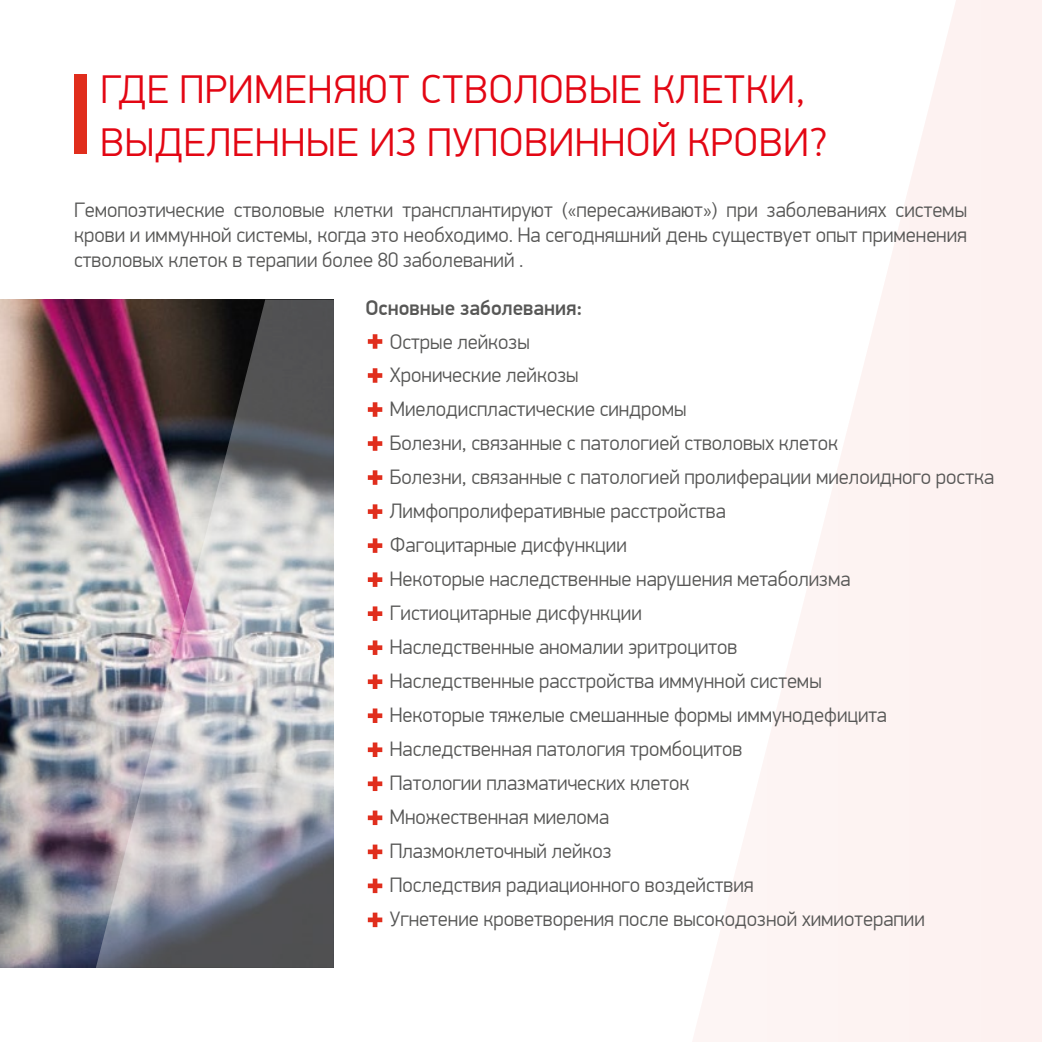
<style>
.page{position:relative;width:1042px;height:1042px;background:#fff}
.page>*{position:absolute;margin:0;border:0;box-sizing:border-box;transform-origin:0 0}
.t1{font:300 40.25px/52.5px "PF Din Display Pro";letter-spacing:.025em;color:#e30613}
.t2{font:300 21px/33.9px "PF Din Display Pro";color:#575756;text-align:justify}
.t3{font:500 21px "PF Din Display Pro";color:#575756}
</style>
<div class="page">
<svg style="left:696px;top:0;width:346px;height:1042px"></svg>
<img style="left:0;top:299px;width:96px;height:669px">
<img style="left:96px;top:299px;width:238px;height:669px">
<div style="left:74px;top:74px;width:13px;height:80px;background:#e02e1d"></div>
<svg style="left:368px;top:334px;width:14px;height:15px"></svg>
<svg style="left:368px;top:368px;width:14px;height:15px"></svg>
<svg style="left:368px;top:402px;width:14px;height:15px"></svg>
<svg style="left:368px;top:436px;width:14px;height:15px"></svg>
<svg style="left:368px;top:470px;width:14px;height:15px"></svg>
<svg style="left:368px;top:504px;width:14px;height:15px"></svg>
<svg style="left:368px;top:538px;width:14px;height:15px"></svg>
<svg style="left:368px;top:572px;width:14px;height:15px"></svg>
<svg style="left:368px;top:606px;width:14px;height:15px"></svg>
<svg style="left:368px;top:640px;width:14px;height:15px"></svg>
<svg style="left:368px;top:674px;width:14px;height:15px"></svg>
<svg style="left:368px;top:708px;width:14px;height:15px"></svg>
<svg style="left:368px;top:742px;width:14px;height:15px"></svg>
<svg style="left:368px;top:776px;width:14px;height:15px"></svg>
<svg style="left:368px;top:810px;width:14px;height:15px"></svg>
<svg style="left:368px;top:844px;width:14px;height:15px"></svg>
<svg style="left:368px;top:878px;width:14px;height:15px"></svg>
<svg style="left:368px;top:912px;width:14px;height:15px"></svg>
<h1 class="t1" style="left:100px;top:64px;width:729px">ГДЕ ПРИМЕНЯЮТ СТВОЛОВЫЕ КЛЕТКИ,<br>ВЫДЕЛЕННЫЕ ИЗ ПУПОВИННОЙ КРОВИ?</h1>
<p class="t2" style="left:74px;top:198px;width:894px;line-height:25.2px">Гемопоэтические стволовые клетки трансплантируют («пересаживают») при заболеваниях системы крови и иммунной системы, когда это необходимо. На сегодняшний день существует опыт применения стволовых клеток в терапии более 80 заболеваний .</p>
<p class="t3" style="left:365px;top:295px;width:219px">Основные заболевания:</p>
<p class="t2" style="left:390px;top:325px;width:606px;text-align:left">Острые лейкозы<br>Хронические лейкозы<br>Миелодиспластические синдромы<br>Болезни, связанные с патологией стволовых клеток<br>Болезни, связанные с патологией пролиферации миелоидного ростка Лимфопролиферативные расстройства<br>Фагоцитарные дисфункции<br>Некоторые наследственные нарушения метаболизма Гистиоцитарные дисфункции<br>Наследственные аномалии эритроцитов<br>Наследственные расстройства иммунной системы<br>Некоторые тяжелые смешанные формы иммунодефицита Наследственная патология тромбоцитов<br>Патологии плазматических клеток<br>Множественная миелома<br>Плазмоклеточный лейкоз<br>Последствия радиационного воздействия<br>Угнетение кроветворения после высокодозной химиотерапии</p>
</div>
